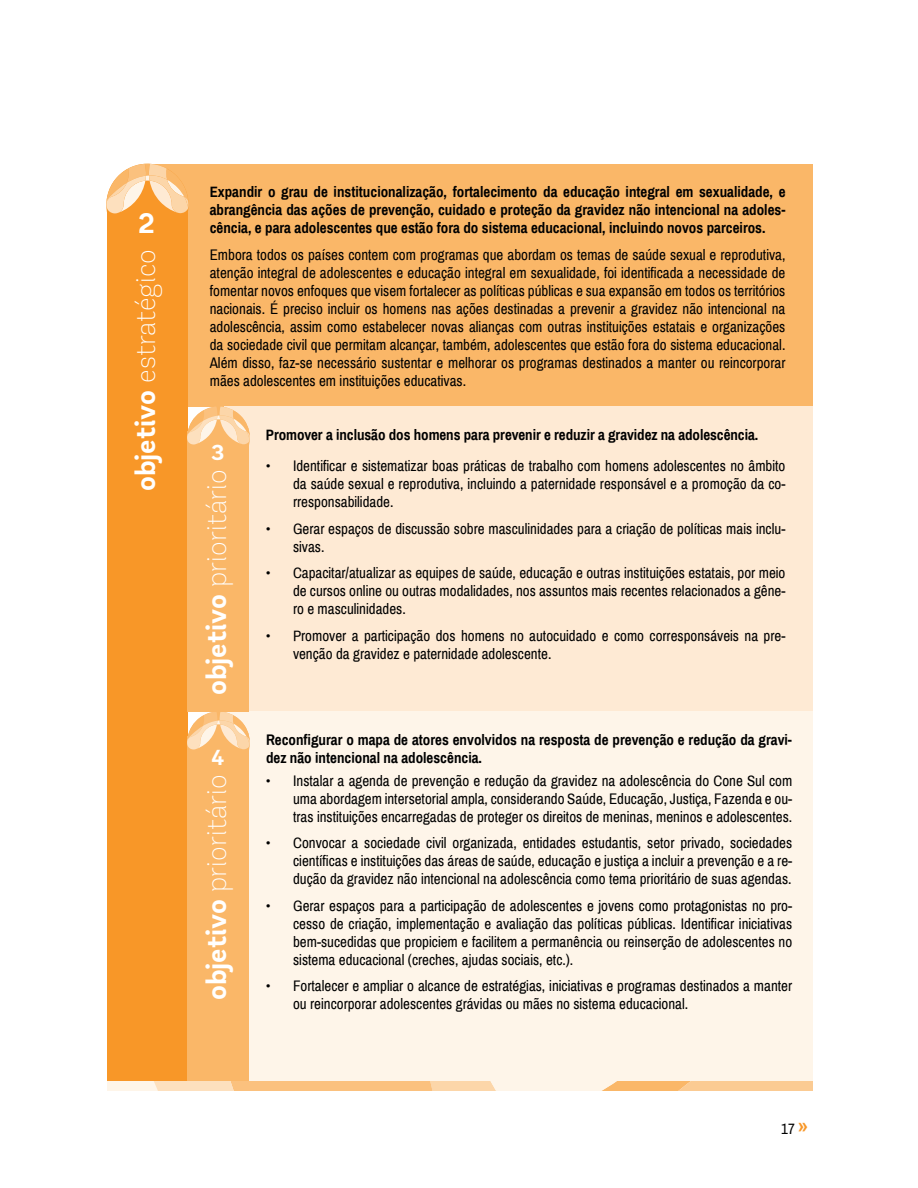
<style>
.page{position:relative;width:918px;height:1188px;background:#fff}
.page>*{position:absolute;margin:0;border:0;box-sizing:border-box;transform-origin:0 0}
.t1{font:200 28.35px "Andes";color:#fff}
.t2{font:700 28.35px "Andes";color:#fff}
.t3{font:700 21.75px "Andes";color:#fff}
.t4{font:15px/18px "Archivo Narrow";color:#000;text-align:justify}
.t5{font:700 15px/18px "Archivo Narrow";color:#000;text-align:justify}
.s1{font-weight:700}
.s2{font-weight:700;font-size:21px;color:#f89728}
</style>
<div class="page">
<div style="left:147px;top:164px;width:666px;height:242px;background:#fab768"></div>
<div style="left:107px;top:197px;width:81px;height:885px;background:#f89728"></div>
<svg style="left:106px;top:163px;width:83px;height:51px"></svg>
<div style="left:224px;top:711px;width:589px;height:371px;background:#fef5e9"></div>
<div style="left:188px;top:736px;width:61px;height:346px;background:#fab768"></div>
<svg style="left:187px;top:707px;width:63px;height:72px"></svg>
<div style="left:224px;top:406px;width:589px;height:305px;background:#feead4"></div>
<div style="left:188px;top:431px;width:61px;height:280px;background:#fab768"></div>
<svg style="left:187px;top:406px;width:63px;height:68px"></svg>
<svg style="left:107px;top:1082px;width:706px;height:9px;background:#fbd3a3"></svg>
<h1 class="t2" style="left:138px;top:206px;width:18px">2</h1>
<h1 class="t1" style="left:129px;top:491px;width:244px;rotate:-90deg"><span class="s1">objetivo</span> estratégico</h1>
<p class="t5" style="left:210px;top:183px;width:577px">Expandir o grau de institucionalização, fortalecimento da educação integral em sexualidade, e abrangência das ações de prevenção, cuidado e proteção da gravidez não intencional na adoles&shy;cência, e para adolescentes que estão fora do sistema educacional, incluindo novos parceiros.</p>
<p class="t4" style="left:210px;top:246px;width:577px">Embora todos os países contem com programas que abordam os temas de saúde sexual e reprodutiva, atenção integral de adolescentes e educação integral em sexualidade, foi identificada a necessidade de fomentar novos enfoques que visem fortalecer as políticas públicas e sua expansão em todos os territórios nacionais. É preciso incluir os homens nas ações destinadas a prevenir a gravidez não intencional na adolescência, assim como estabelecer novas alianças com outras instituições estatais e organizações da sociedade civil que permitam alcançar, também, adolescentes que estão fora do sistema educacional.<br>Além disso, faz-se necessário sustentar e melhorar os programas destinados a manter ou reincorporar mães adolescentes em instituições educativas.</p>
<h2 class="t3" style="left:211px;top:439px;width:15px">3</h2>
<h1 class="t1" style="left:200px;top:695px;width:227px;rotate:-90deg"><span class="s1">objetivo</span> prioritário</h1>
<h2 class="t3" style="left:211px;top:744px;width:14px">4</h2>
<h1 class="t1" style="left:200px;top:1000px;width:227px;rotate:-90deg"><span class="s1">objetivo</span> prioritário</h1>
<p class="t5" style="left:266px;top:426px;width:494px">Promover a inclusão dos homens para prevenir e reduzir a gravidez na adolescência.</p>
<p class="t4" style="left:293px;top:457px;width:494px;text-indent:-27px">• Identificar e sistematizar boas práticas de trabalho com homens adolescentes no âmbito da saúde sexual e reprodutiva, incluindo a paternidade responsável e a promoção da co&shy;rresponsabilidade.</p>
<p class="t4" style="left:293px;top:520px;width:494px;text-indent:-27px">• Gerar espaços de discussão sobre masculinidades para a criação de políticas mais inclu&shy;sivas.</p>
<p class="t4" style="left:293px;top:564px;width:494px;text-indent:-27px">• Capacitar/atualizar as equipes de saúde, educação e outras instituições estatais, por meio de cursos online ou outras modalidades, nos assuntos mais recentes relacionados a gêne&shy;ro e masculinidades.</p>
<p class="t4" style="left:293px;top:627px;width:494px;text-indent:-27px">• Promover a participação dos homens no autocuidado e como corresponsáveis na pre&shy;venção da gravidez e paternidade adolescente.</p>
<p class="t5" style="left:266px;top:731px;width:528px">Reconfigurar o mapa de atores envolvidos na resposta de prevenção e redução da gravi&shy;dez não intencional na adolescência.</p>
<p class="t4" style="left:293px;top:772px;width:501px;text-indent:-27px">• Instalar a agenda de prevenção e redução da gravidez na adolescência do Cone Sul com uma abordagem intersetorial ampla, considerando Saúde, Educação, Justiça, Fazenda e ou&shy;tras instituições encarregadas de proteger os direitos de meninas, meninos e adolescentes.</p>
<p class="t4" style="left:293px;top:834px;width:501px;text-indent:-27px">• Convocar a sociedade civil organizada, entidades estudantis, setor privado, sociedades científicas e instituições das áreas de saúde, educação e justiça a incluir a prevenção e a re&shy;dução da gravidez não intencional na adolescência como tema prioritário de suas agendas.</p>
<p class="t4" style="left:293px;top:897px;width:501px;text-indent:-27px">• Gerar espaços para a participação de adolescentes e jovens como protagonistas no pro&shy;cesso de criação, implementação e avaliação das políticas públicas. Identificar iniciativas bem-sucedidas que propiciem e facilitem a permanência ou reinserção de adolescentes no sistema educacional (creches, ajudas sociais, etc.).</p>
<p class="t4" style="left:293px;top:977px;width:501px;text-indent:-27px">• Fortalecer e ampliar o alcance de estratégias, iniciativas e programas destinados a manter ou reincorporar adolescentes grávidas ou mães no sistema educacional.</p>
<p class="t4" style="left:781px;top:1120px;width:28px">17 <span class="s2">»</span></p>
</div>
